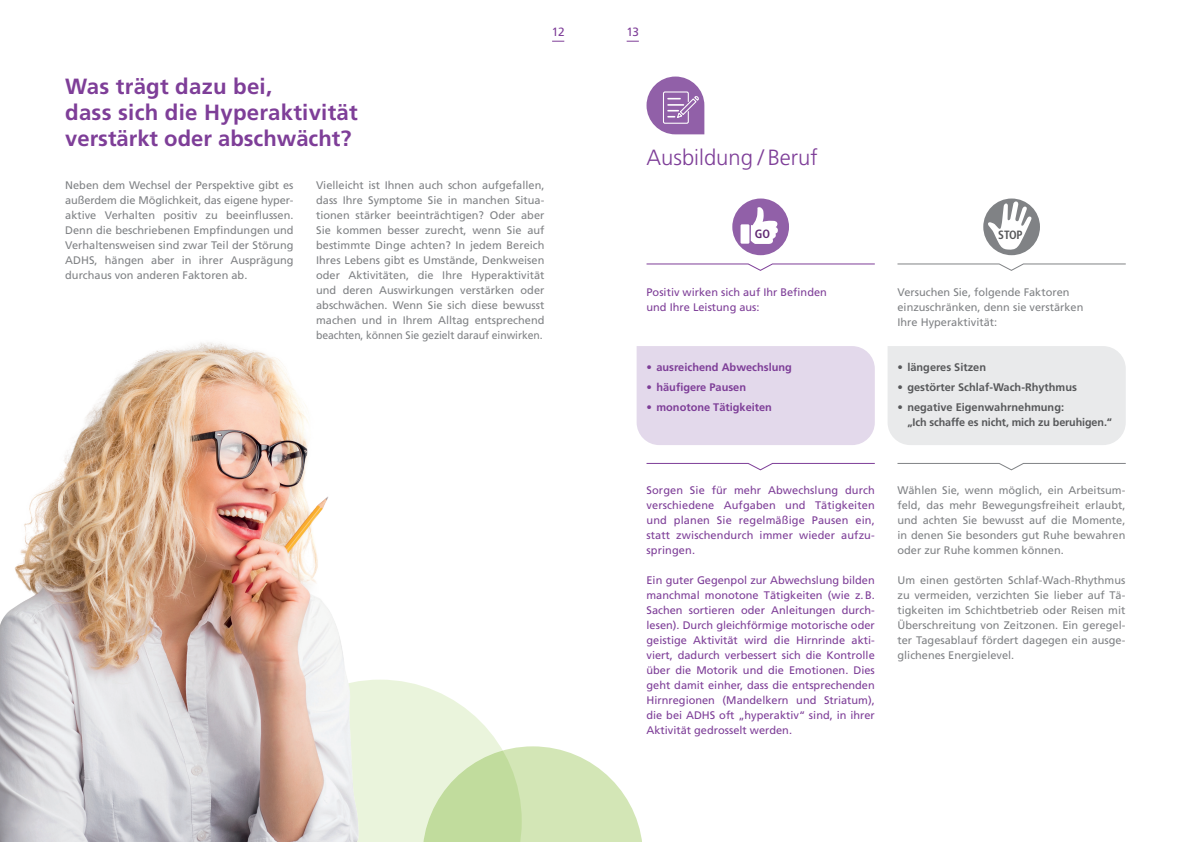
<style>
.page{position:relative;width:1191px;height:842px;background:#fff}
.page>*{position:absolute;margin:0;border:0;box-sizing:border-box;transform-origin:0 0}
.t1{font:700 22px/26.4px "Frutiger";letter-spacing:.01em;color:#7e3e98}
.t2{font:300 22px "Frutiger";color:#7e3e98}
.t3{font:700 condensed 12px "Frutiger LT Std";color:#57585a}
.t4{font:12px "Frutiger";color:#7e3e98}
.t5{font:700 condensed 12px "Frutiger LT Std";color:#602872}
.t6{font:11px/15px "Frutiger";color:#808285;text-align:justify}
.t7{font:11px/15px "Frutiger";color:#7e3e98;text-align:justify}
.t8{font:700 11px/14.9px "Frutiger";color:#57585a}
.t9{font:700 11px "Frutiger";color:#7e3e98}
</style>
<div class="page">
<svg style="left:583px;top:758px;width:59px;height:84px"></svg>
<div style="left:636px;top:346px;width:238px;height:99px;background:#e3d9eb"></div>
<div style="left:888px;top:346px;width:237px;height:99px;background:#e9eaeb"></div>
<img style="left:0;top:342px;width:583px;height:500px">
<div style="left:646px;top:77px;width:58px;height:57px;background:#9160a8;border-radius:29px"></div>
<div style="left:663px;top:91px;width:26px;height:33px;border:1px solid #fff;border-radius:2px"></div>
<svg style="left:668px;top:95px;width:31px;height:24px"></svg>
<svg style="left:897px;top:263px;width:229px;height:8px"></svg>
<svg style="left:646px;top:263px;width:229px;height:8px"></svg>
<div style="left:732px;top:198px;width:57px;height:57px;background:#9160a8;border-radius:50%"></div>
<svg style="left:751px;top:207px;width:27px;height:37px"></svg>
<div style="left:740px;top:224px;width:9px;height:20px;background:#fff"></div>
<div style="left:983px;top:198px;width:57px;height:57px;background:#808285;border-radius:50%"></div>
<svg style="left:987px;top:201px;width:44px;height:49px"></svg>
<svg style="left:897px;top:463px;width:229px;height:7px"></svg>
<svg style="left:646px;top:463px;width:229px;height:7px"></svg>
<svg style="left:626px;top:41px;width:13px;height:1px"></svg>
<svg style="left:552px;top:41px;width:12px;height:1px"></svg>
<p class="t4" style="left:552px;top:25px;width:14px">12</p>
<p class="t4" style="left:626px;top:25px;width:14px">13</p>
<h1 class="t1" style="left:65px;top:73px;width:294px">Was trägt dazu bei,<br>dass sich die Hyperaktivität verstärkt oder abschwächt?</h1>
<p class="t6" style="left:65px;top:177px;width:230px">Neben dem Wechsel der Perspektive gibt es außerdem die Möglichkeit, das eigene hyper&shy;aktive Verhalten positiv zu beeinflussen.<br>Denn die beschriebenen Empfindungen und Verhaltensweisen sind zwar Teil der Störung ADHS, hängen aber in ihrer Ausprägung durchaus von anderen Faktoren ab.</p>
<p class="t6" style="left:316px;top:177px;width:230px">Vielleicht ist Ihnen auch schon aufgefallen, dass Ihre Symptome Sie in manchen Situa&shy;tionen stärker beeinträchtigen? Oder aber Sie kommen besser zurecht, wenn Sie auf bestimmte Dinge achten? In jedem Bereich Ihres Lebens gibt es Umstände, Denkweisen oder Aktivitäten, die Ihre Hyperaktivität und deren Auswirkungen verstärken oder abschwächen. Wenn Sie sich diese bewusst machen und in Ihrem Alltag entsprechend beachten, können Sie gezielt darauf einwirken.</p>
<h1 class="t2" style="left:646px;top:145px;width:173px">Ausbildung / Beruf</h1>
<p class="t5" style="left:755px;top:226px;width:17px">GO</p>
<p class="t3" style="left:998px;top:228px;width:26px">STOP</p>
<p class="t7" style="left:646px;top:285px;width:182px">Positiv wirken sich auf Ihr Befinden und Ihre Leistung aus:</p>
<p class="t9" style="left:646px;top:361px;width:147px">• ausreichend Abwechslung</p>
<p class="t9" style="left:646px;top:381px;width:101px">• häufigere Pausen</p>
<p class="t9" style="left:646px;top:401px;width:127px">• monotone Tätigkeiten</p>
<p class="t6" style="left:897px;top:285px;width:187px;text-align:left">Versuchen Sie, folgende Faktoren einzuschränken, denn sie verstärken<br>Ihre Hyperaktivität:</p>
<p class="t8" style="left:897px;top:360px;width:90px">• längeres Sitzen</p>
<p class="t8" style="left:897px;top:380px;width:181px">• gestörter Schlaf-Wach-Rhythmus</p>
<p class="t8" style="left:907px;top:400px;width:206px;text-indent:-10px">• negative Eigenwahrnehmung:<br>„Ich schaffe es nicht, mich zu beruhigen.“</p>
<p class="t7" style="left:646px;top:482px;width:230px">Sorgen Sie für mehr Abwechslung durch verschiedene Aufgaben und Tätigkeiten und planen Sie regelmäßige Pausen ein, statt zwischendurch immer wieder aufzu&shy;springen.</p>
<p class="t7" style="left:646px;top:572px;width:230px">Ein guter Gegenpol zur Abwechslung bilden manchmal monotone Tätigkeiten (wie z.B.<br>Sachen sortieren oder Anleitungen durch&shy;lesen). Durch gleichförmige motorische oder geistige Aktivität wird die Hirnrinde akti&shy;viert, dadurch verbessert sich die Kontrolle über die Motorik und die Emotionen. Dies geht damit einher, dass die entsprechenden Hirnregionen (Mandelkern und Striatum), die bei ADHS oft „hyperaktiv“ sind, in ihrer Aktivität gedrosselt werden.</p>
<p class="t6" style="left:897px;top:482px;width:229px">Wählen Sie, wenn möglich, ein Arbeitsum&shy;feld, das mehr Bewegungsfreiheit erlaubt, und achten Sie bewusst auf die Momente, in denen Sie besonders gut Ruhe bewahren oder zur Ruhe kommen können.</p>
<p class="t6" style="left:897px;top:572px;width:229px">Um einen gestörten Schlaf-Wach-Rhythmus zu vermeiden, verzichten Sie lieber auf Tä&shy;tigkeiten im Schichtbetrieb oder Reisen mit Überschreitung von Zeitzonen. Ein geregel&shy;ter Tagesablauf fördert dagegen ein ausge&shy;glichenes Energielevel.</p>
</div>
